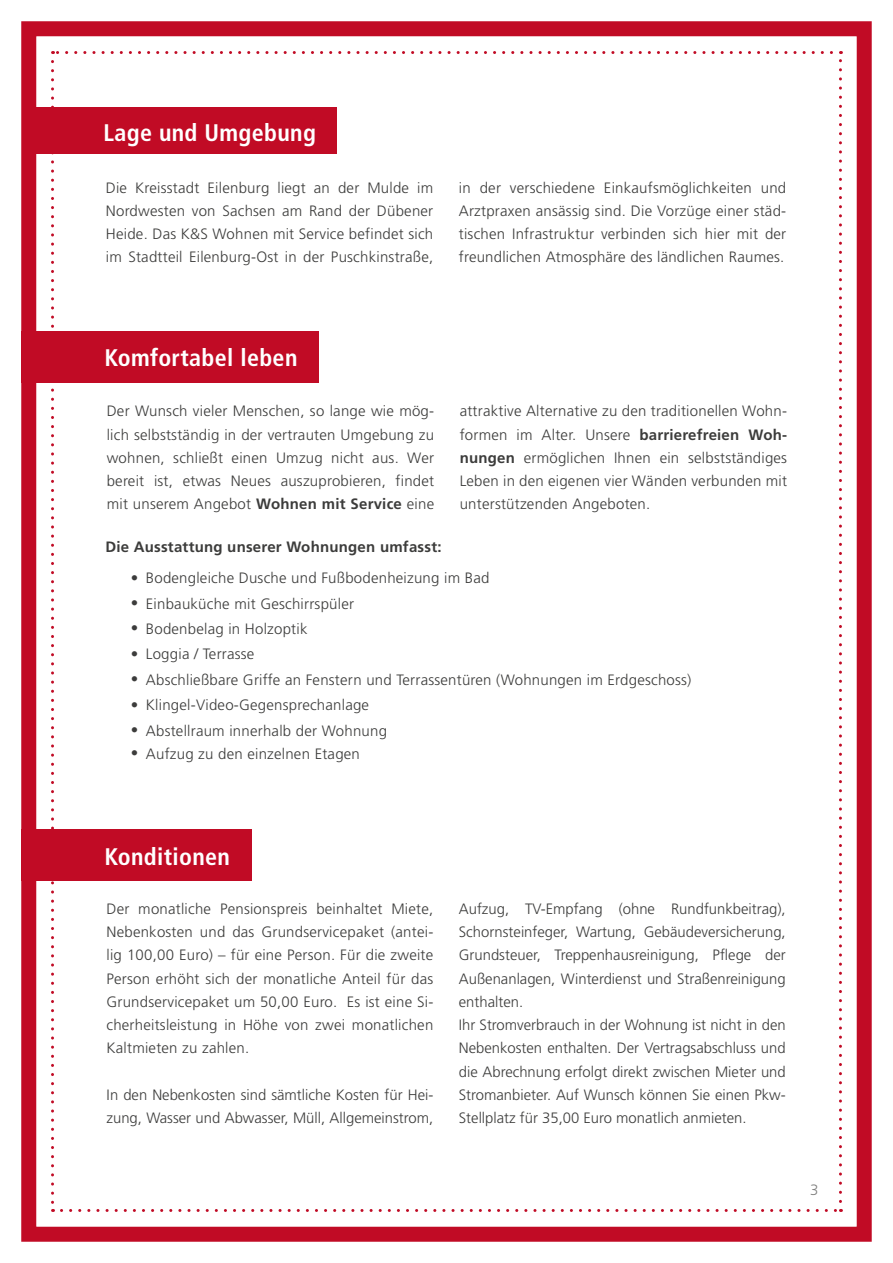
<style>
.page{position:relative;width:893px;height:1263px;background:#fff}
.page>*{position:absolute;margin:0;border:0;box-sizing:border-box;transform-origin:0 0}
.t1{font:700 condensed 24px "Frutiger";letter-spacing:.015em;color:#fff}
.t2{font:300 15px/23.2px "Frutiger";letter-spacing:.015em;color:#3c3c3b;text-align:justify}
.t3{font:700 15px "Frutiger";letter-spacing:.015em;color:#3c3c3b}
.t4{font:300 15px "Frutiger";color:#7e7e7d}
.s1{font-weight:700}
</style>
<div class="page">
<div style="left:21px;top:21px;width:851px;height:1221px;border:15px solid #c10b25"></div>
<svg style="left:51px;top:61px;width:3px;height:1151px"></svg>
<svg style="left:61px;top:1209px;width:780px;height:3px"></svg>
<svg style="left:839px;top:51px;width:3px;height:1150px"></svg>
<svg style="left:53px;top:51px;width:778px;height:3px"></svg>
<div style="left:34px;top:107px;width:303px;height:47px;background:#c10b25"></div>
<div style="left:21px;top:331px;width:298px;height:52px;background:#c10b25"></div>
<div style="left:21px;top:828px;width:230px;height:52px;background:#c10b25"></div>
<h1 class="t1" style="left:159px;top:118px;width:158px">und Umgebung</h1>
<h1 class="t1" style="left:105px;top:119px;width:95px">Lageplan</h1>
<p class="t2" style="left:106px;top:176px;width:329px">Die Kreisstadt Eilenburg liegt an der Mulde im Nordwesten von Sachsen am Rand der Dübener Heide. Das K&amp;S Wohnen mit Service befindet sich im Stadtteil Eilenburg-Ost in der Puschkinstraße,</p>
<p class="t2" style="left:459px;top:176px;width:329px">in der verschiedene Einkaufsmöglichkeiten und Arztpraxen ansässig sind. Die Vorzüge einer städ&shy;tischen Infrastruktur verbinden sich hier mit der freundlichen Atmosphäre des ländlichen Raumes.</p>
<h1 class="t1" style="left:105px;top:344px;width:194px">Komfortabel leben</h1>
<p class="t2" style="left:107px;top:399px;width:329px">Der Wunsch vieler Menschen, so lange wie mög&shy;lich selbstständig in der vertrauten Umgebung zu wohnen, schließt einen Umzug nicht aus. Wer bereit ist, etwas Neues auszuprobieren, findet mit unserem Angebot <span class="s1">Wohnen mit Service</span> eine</p>
<p class="t2" style="left:460px;top:399px;width:329px">attraktive Alternative zu den traditionellen Wohn&shy;formen im Alter. Unsere <span class="s1">barrierefreien Woh&shy;nungen</span> ermöglichen Ihnen ein selbstständiges Leben in den eigenen vier Wänden verbunden mit unterstützenden Angeboten.</p>
<p class="t3" style="left:105px;top:537px;width:338px">Die Ausstattung unserer Wohnungen umfasst:</p>
<p class="t2" style="left:131px;top:566px;width:360px">• Bodengleiche Dusche und Fußbodenheizung im Bad</p>
<p class="t2" style="left:131px;top:592px;width:225px">• Einbauküche mit Geschirrspüler</p>
<p class="t2" style="left:131px;top:617px;width:178px">• Bodenbelag in Holzoptik</p>
<p class="t2" style="left:131px;top:642px;width:125px">• Loggia / Terrasse</p>
<p class="t2" style="left:131px;top:668px;width:562px">• Abschließbare Griffe an Fenstern und Terrassentüren (Wohnungen im Erdgeschoss)</p>
<p class="t2" style="left:131px;top:693px;width:240px">• Klingel-Video-Gegensprechanlage</p>
<p class="t2" style="left:131px;top:719px;width:258px">• Abstellraum innerhalb der Wohnung</p>
<p class="t2" style="left:131px;top:742px;width:231px">• Aufzug zu den einzelnen Etagen</p>
<h1 class="t1" style="left:105px;top:843px;width:127px">Konditionen</h1>
<p class="t2" style="left:106px;top:897px;width:328px">Der monatliche Pensionspreis beinhaltet Miete, Nebenkosten und das Grundservicepaket (antei&shy;lig 100,00 Euro) – für eine Person. Für die zweite Person erhöht sich der monatliche Anteil für das Grundservicepaket um 50,00 Euro. Es ist eine Si&shy;cherheitsleistung in Höhe von zwei monatlichen Kaltmieten zu zahlen.</p>
<p class="t2" style="left:106px;top:1083px;width:328px">In den Nebenkosten sind sämtliche Kosten für Hei&shy;zung, Wasser und Abwasser, Müll, Allgemeinstrom,</p>
<p class="t2" style="left:459px;top:897px;width:328px;text-align:left">Aufzug, TV-Empfang (ohne Rundfunkbeitrag), Schornsteinfeger, Wartung, Gebäudeversicherung, Grundsteuer, Treppenhausreinigung, Pflege der Außenanlagen, Winterdienst und Straßenreinigung enthalten.<br>Ihr Stromverbrauch in der Wohnung ist nicht in den Nebenkosten enthalten. Der Vertragsabschluss und die Abrechnung erfolgt direkt zwischen Mieter und Stromanbieter. Auf Wunsch können Sie einen Pkw-Stellplatz für 35,00 Euro monatlich anmieten.</p>
<p class="t4" style="left:810px;top:1181px;width:10px">3</p>
</div>
